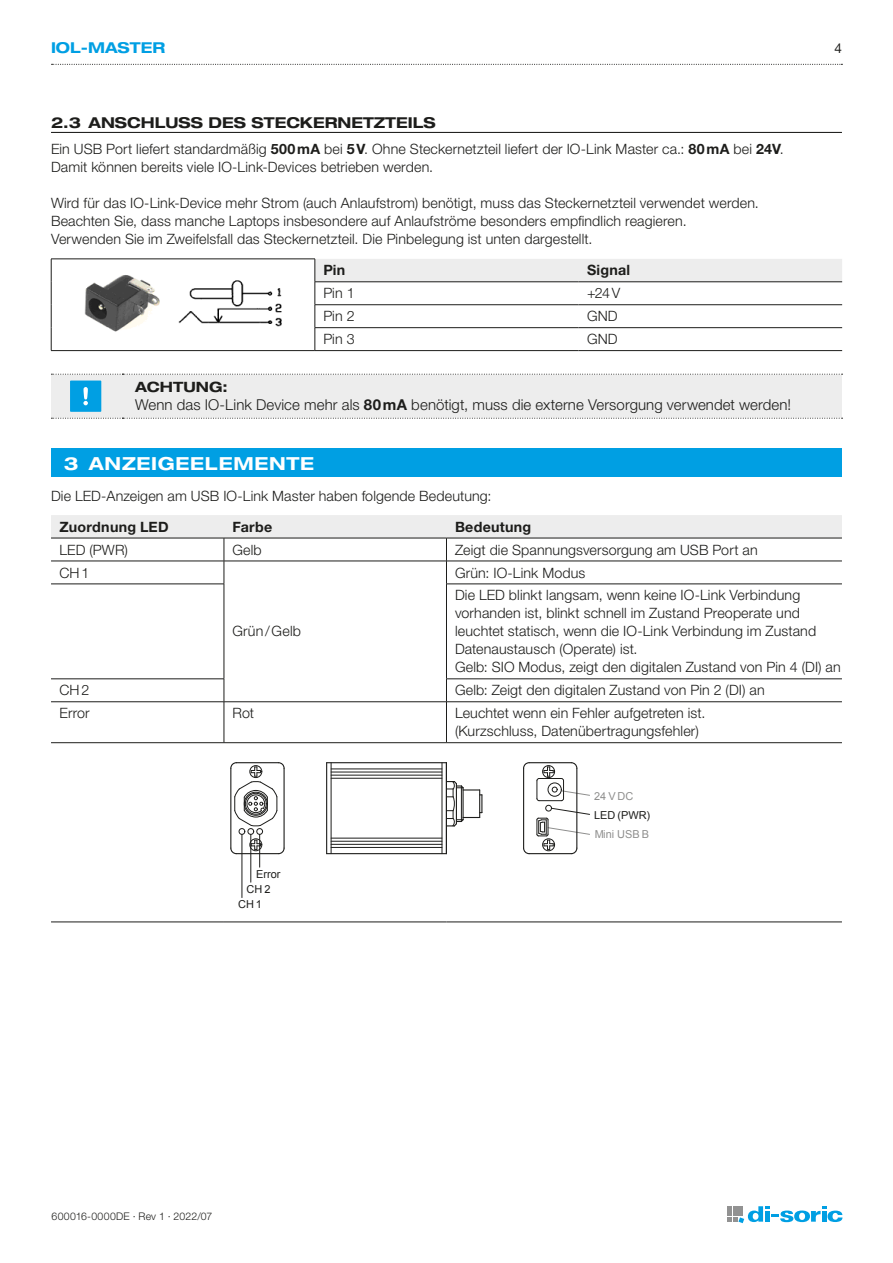
<style>
.page{position:relative;width:893px;height:1263px;background:#fff}
.page>*{position:absolute;margin:0;border:0;box-sizing:border-box;transform-origin:0 0}
.t1{font:700 expanded 18px "Helvetica Neue LTW1 G";letter-spacing:.04em;color:#fff}
.t2{font:300 15px "Helvetica Neue LTW1 G";letter-spacing:.005em;color:#1d1d1b}
.t3{font:700 expanded 15px "Helvetica Neue LTW1 G";color:#1d1d1b}
.t4{font:700 expanded 15px "Helvetica Neue LTW1 G";color:#009fe3}
.Copy{font:300 14.25px/18px "Helvetica Neue LTW1 G";letter-spacing:.01em;color:#1d1d1b}
.Table_Copy{font:300 14.25px/18px "Helvetica Neue LTW1 G";letter-spacing:.01em;color:#1d1d1b}
.Table_Copy-2{font:700 14.25px "Helvetica Neue LTW1 G";letter-spacing:.015em;color:#1d1d1b}
.t5{font:700 expanded 14.25px "Helvetica Neue LTW1 G";letter-spacing:.005em;color:#1d1d1b}
.t6{font:13.5px "Helvetica Neue LTW1 G";color:#1d1d1b}
.t7{font:10.95px/19px "Arial";color:#1d1d1b}
.t8{font:300 10.5px "Helvetica Neue LTW1 G";letter-spacing:.02em;color:#1d1d1b}
.s1{font-weight:700}
.s2{font-weight:700;font-stretch:expanded;font-size:18px;color:#fff}
</style>
<div class="page">
<svg style="left:727px;top:1206px;width:115px;height:17px"></svg>
<hr style="left:822px;top:1211px;width:4px;height:11px;background:#009fe3">
<svg style="left:52px;top:64px;width:790px;height:1px"></svg>
<hr style="left:51px;top:132px;width:791px;height:1px;background:#1d1d1b">
<div style="left:51px;top:448px;width:791px;height:29px;background:#009fe3"></div>
<hr style="left:315px;top:350px;width:263px;height:1px;background:#1d1d1b">
<hr style="left:578px;top:350px;width:264px;height:1px;background:#1d1d1b">
<hr style="left:51px;top:259px;width:264px;height:1px;background:#1d1d1b">
<svg style="left:51px;top:259px;width:1px;height:91px"></svg>
<svg style="left:315px;top:259px;width:527px;height:91px"></svg>
<hr style="left:51px;top:350px;width:264px;height:1px;background:#1d1d1b">
<img style="left:84px;top:275px;width:198px;height:57px">
<svg style="left:51px;top:374px;width:792px;height:45px;background:#e4e8ea"></svg>
<hr style="left:51px;top:584px;width:173px;height:1px;background:#1d1d1b">
<hr style="left:446px;top:584px;width:396px;height:1px;background:#1d1d1b">
<hr style="left:51px;top:678px;width:173px;height:1px;background:#1d1d1b">
<hr style="left:446px;top:678px;width:396px;height:1px;background:#1d1d1b">
<hr style="left:51px;top:701px;width:173px;height:1px;background:#1d1d1b">
<hr style="left:446px;top:701px;width:396px;height:1px;background:#1d1d1b">
<hr style="left:224px;top:701px;width:222px;height:1px;background:#1d1d1b">
<svg style="left:51px;top:515px;width:791px;height:69px"></svg>
<hr style="left:224px;top:584px;width:1px;height:95px;background:#1d1d1b">
<hr style="left:446px;top:584px;width:1px;height:95px;background:#1d1d1b">
<svg style="left:224px;top:679px;width:1px;height:22px"></svg>
<svg style="left:446px;top:679px;width:1px;height:22px"></svg>
<hr style="left:224px;top:702px;width:1px;height:40px;background:#1d1d1b">
<hr style="left:446px;top:702px;width:1px;height:40px;background:#1d1d1b">
<hr style="left:51px;top:742px;width:173px;height:1px;background:#1d1d1b">
<hr style="left:224px;top:742px;width:222px;height:1px;background:#1d1d1b">
<hr style="left:446px;top:742px;width:396px;height:1px;background:#1d1d1b">
<hr style="left:51px;top:922px;width:173px;height:1px;background:#1d1d1b">
<hr style="left:224px;top:922px;width:222px;height:1px;background:#1d1d1b">
<hr style="left:446px;top:922px;width:396px;height:1px;background:#1d1d1b">
<hr style="left:327px;top:853px;width:119px;height:1px;background:#1d1d1b">
<hr style="left:327px;top:762px;width:119px;height:1px;background:#1d1d1b">
<hr style="left:326px;top:763px;width:1px;height:91px;background:#1d1d1b">
<hr style="left:442px;top:763px;width:1px;height:91px;background:#1d1d1b">
<hr style="left:331px;top:763px;width:1px;height:91px;background:#1d1d1b">
<svg style="left:277px;top:848px;width:8px;height:7px"></svg>
<svg style="left:230px;top:847px;width:7px;height:8px"></svg>
<hr style="left:230px;top:768px;width:1px;height:80px;background:#1d1d1b">
<hr style="left:236px;top:853px;width:43px;height:1px;background:#1d1d1b">
<div style="left:239px;top:828px;width:6px;height:7px;border:1px solid #1d1d1b;border-radius:50%"></div>
<div style="left:247px;top:828px;width:7px;height:7px;border:1px solid #1d1d1b;border-radius:50%"></div>
<div style="left:256px;top:828px;width:7px;height:7px;border:1px solid #1d1d1b;border-radius:50%"></div>
<div style="left:250px;top:838px;width:12px;height:13px;border:1px solid #1d1d1b;border-radius:50%"></div>
<svg style="left:252px;top:840px;width:9px;height:10px"></svg>
<svg style="left:230px;top:762px;width:55px;height:65px"></svg>
<hr style="left:283px;top:768px;width:2px;height:80px;background:#1d1d1b">
<hr style="left:236px;top:762px;width:43px;height:1px;background:#1d1d1b">
<hr style="left:331px;top:778px;width:111px;height:1px;background:#1d1d1b">
<hr style="left:331px;top:838px;width:111px;height:1px;background:#1d1d1b">
<hr style="left:331px;top:841px;width:111px;height:1px;background:#1d1d1b">
<hr style="left:331px;top:844px;width:111px;height:1px;background:#1d1d1b">
<hr style="left:331px;top:847px;width:111px;height:1px;background:#1d1d1b">
<hr style="left:331px;top:775px;width:111px;height:1px;background:#1d1d1b">
<hr style="left:331px;top:772px;width:111px;height:1px;background:#1d1d1b">
<hr style="left:331px;top:769px;width:111px;height:1px;background:#1d1d1b">
<div style="left:245px;top:793px;width:21px;height:21px;border:1px solid #1d1d1b;border-radius:50%"></div>
<svg style="left:523px;top:762px;width:7px;height:7px"></svg>
<svg style="left:523px;top:847px;width:7px;height:8px"></svg>
<hr style="left:523px;top:768px;width:1px;height:80px;background:#1d1d1b">
<hr style="left:529px;top:853px;width:42px;height:1px;background:#1d1d1b">
<hr style="left:576px;top:768px;width:1px;height:80px;background:#1d1d1b">
<hr style="left:529px;top:762px;width:42px;height:1px;background:#1d1d1b">
<div style="left:545px;top:805px;width:7px;height:6px;border:1px solid #1d1d1b;border-radius:50%"></div>
<hr style="left:446px;top:763px;width:1px;height:91px;background:#1d1d1b">
<svg style="left:447px;top:781px;width:35px;height:46px"></svg>
<svg style="left:536px;top:762px;width:54px;height:39px"></svg>
<svg style="left:536px;top:808px;width:54px;height:47px"></svg>
<hr style="left:242px;top:834px;width:1px;height:63px;background:#1d1d1b">
<hr style="left:259px;top:834px;width:1px;height:33px;background:#1d1d1b">
<hr style="left:251px;top:834px;width:1px;height:48px;background:#1d1d1b">
<p class="t4" style="left:51px;top:38px;width:116px">IOL-MASTER</p>
<p class="t6" style="left:834px;top:40px;width:9px">4</p>
<p class="t3" style="left:51px;top:112px;width:386px">2.3 ANSCHLUSS DES STECKERNETZTEILS</p>
<p class="Copy" style="left:51px;top:140px;width:734px">Ein USB Port liefert standardmäßig <span class="s1">500mA</span> bei <span class="s1">5V</span>. Ohne Steckernetzteil liefert der IO-Link Master ca.: <span class="s1">80mA</span> bei <span class="s1">24V</span>.<br>Damit können bereits viele IO-Link-Devices betrieben werden.</p>
<p class="Copy" style="left:51px;top:194px;width:709px">Wird für das IO-Link-Device mehr Strom (auch Anlaufstrom) benötigt, muss das Steckernetzteil verwendet werden.<br>Beachten Sie, dass manche Laptops insbesondere auf Anlaufströme besonders empfindlich reagieren.<br>Verwenden Sie im Zweifelsfall das Steckernetzteil. Die Pinbelegung ist unten dargestellt.<span class="s2">SOFTWARE</span></p>
<p class="Table_Copy-2" style="left:323px;top:262px;width:23px">Pin</p>
<p class="Table_Copy-2" style="left:587px;top:262px;width:45px">Signal</p>
<p class="Table_Copy" style="left:323px;top:284px;width:33px">Pin 1</p>
<p class="Table_Copy" style="left:587px;top:284px;width:35px">+24 V</p>
<p class="Table_Copy" style="left:323px;top:307px;width:33px">Pin 2</p>
<p class="Table_Copy" style="left:587px;top:307px;width:32px">GND</p>
<p class="Table_Copy" style="left:323px;top:330px;width:33px">Pin 3</p>
<p class="Table_Copy" style="left:587px;top:330px;width:32px">GND</p>
<p class="t5" style="left:135px;top:378px;width:94px">ACHTUNG:</p>
<p class="t2" style="left:135px;top:396px;width:657px">Wenn das IO-Link Device mehr als <span class="s1">80mA</span> benötigt, muss die externe Versorgung verwendet werden!</p>
<p class="t1" style="left:64px;top:452px;width:252px">3 ANZEIGEELEMENTE</p>
<p class="Copy" style="left:51px;top:486px;width:442px">Die LED-Anzeigen am USB IO-Link Master haben folgende Bedeutung:</p>
<p class="Table_Copy-2" style="left:60px;top:518px;width:111px">Zuordnung LED</p>
<p class="Table_Copy-2" style="left:232px;top:518px;width:41px">Farbe</p>
<p class="Table_Copy-2" style="left:455px;top:518px;width:78px">Bedeutung</p>
<p class="Table_Copy" style="left:60px;top:540px;width:70px">LED (PWR)</p>
<p class="Table_Copy" style="left:232px;top:540px;width:31px">Gelb</p>
<p class="Table_Copy" style="left:455px;top:540px;width:304px">Zeigt die Spannungsversorgung am USB Port an</p>
<p class="Table_Copy" style="left:60px;top:563px;width:31px">CH1</p>
<p class="Table_Copy" style="left:455px;top:563px;width:132px">Grün: IO-Link Modus</p>
<p class="Table_Copy" style="left:455px;top:586px;width:363px">Die LED blinkt langsam, wenn keine IO-Link Verbindung vorhanden ist, blinkt schnell im Zustand Preoperate und leuchtet statisch, wenn die IO-Link Verbindung im Zustand Datenaustausch (Operate) ist.</p>
<p class="Table_Copy" style="left:455px;top:658px;width:387px">Gelb: SIO Modus, zeigt den digitalen Zustand von Pin 4 (DI) an</p>
<p class="Table_Copy" style="left:232px;top:622px;width:70px">Grün/Gelb</p>
<p class="Table_Copy" style="left:60px;top:681px;width:31px">CH2</p>
<p class="Table_Copy" style="left:455px;top:681px;width:311px">Gelb: Zeigt den digitalen Zustand von Pin 2 (DI) an</p>
<p class="Table_Copy" style="left:60px;top:704px;width:32px">Error</p>
<p class="Table_Copy" style="left:232px;top:704px;width:23px">Rot</p>
<p class="Table_Copy" style="left:455px;top:704px;width:252px">Leuchtet wenn ein Fehler aufgetreten ist. (Kurzschluss, Datenübertragungsfehler)</p>
<p class="t7" style="left:594px;top:787px;width:41px">24VDC</p>
<p class="t7" style="left:256px;top:864px;width:26px">Error</p>
<p class="t7" style="left:247px;top:879px;width:25px">CH2</p>
<p class="t7" style="left:238px;top:894px;width:25px">CH1</p>
<p class="t8" style="left:52px;top:1210px;width:162px">600016-0000DE · Rev 1 · 2022/07</p>
<p class="t7" style="left:594px;top:806px;width:58px">LED (PWR)<br>Mini USB B</p>
</div>
